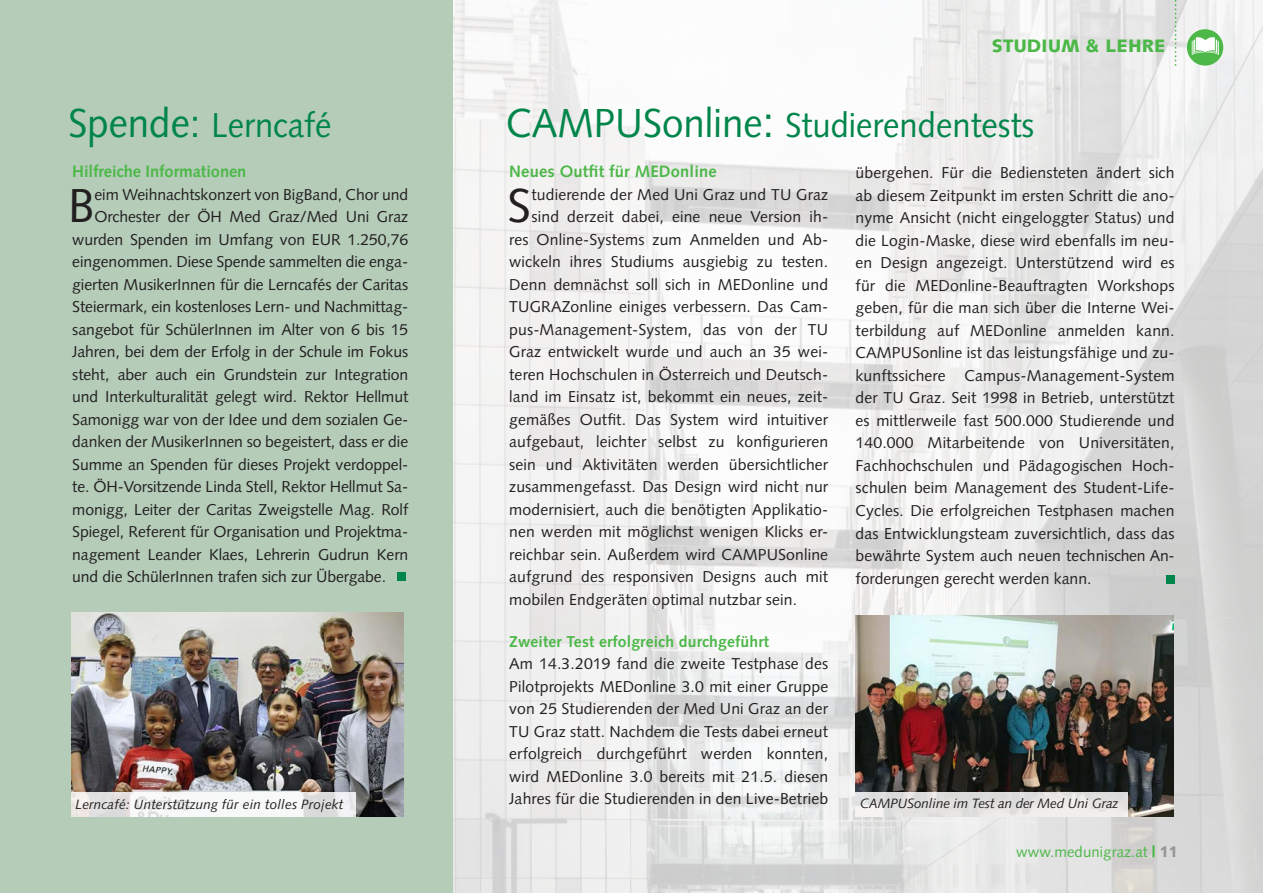
<style>
.page{position:relative;width:1263px;height:893px;background:#fff}
.page>*{position:absolute;margin:0;border:0;box-sizing:border-box;transform-origin:0 0}
.t1{font:47.55px "Syntax LT Std";color:#231f20}
.t2{font:34.5px "Syntax LT Std";color:#00854a;scale:.95 1}
.kopf_rechts{font:900 18px "Syntax LT Std";letter-spacing:.005em;color:#4cb848}
.t3{font:700 16.5px "Syntax LT Std";letter-spacing:-.005em;color:#4cb848}
.t4{font:15.75px/22.5px "Syntax LT Std";color:#231f20;text-align:justify}
.t5{font:700 15.75px "Syntax LT Std";letter-spacing:.01em;color:#4cb848}
.fußzeile_rechts{font:15px "Syntax LT Std";letter-spacing:.005em;color:#4cb848}
.t6{font:italic 13.5px "Syntax LT Std";letter-spacing:.01em;color:#231f20}
.t7{font:italic 13.5px "Syntax LT Std";letter-spacing:-.01em;color:#231f20}
.s1{font-size:40.5px}
.s2{font-size:45px}
.s3{font-weight:900;font-size:15.3px}
.s4{font-weight:900;font-size:15.3px;color:#939598}
</style>
<div class="page">
<img style="left:453px;top:0;width:810px;height:893px">
<div style="left:0;top:0;width:453px;height:893px;background:#b4ccb8"></div>
<div style="left:1166px;top:575px;width:9px;height:9px;background:#00854a"></div>
<div style="left:1187px;top:29px;width:36px;height:37px;background:#4cb848;border-radius:50%"></div>
<svg style="left:1175px;top:0;width:1px;height:66px"></svg>
<img style="left:71px;top:612px;width:333px;height:204px">
<img style="left:856px;top:615px;width:317px;height:202px">
<svg style="left:71px;top:792px;width:285px;height:24px;background:#eee"></svg>
<svg style="left:856px;top:793px;width:272px;height:24px;background:#e4e3e2"></svg>
<div style="left:398px;top:572px;width:8px;height:8px;background:#00854a"></div>
<svg style="left:1192px;top:35px;width:29px;height:23px"></svg>
<p class="kopf_rechts" style="left:992px;top:35px;width:175px">STUDIUM &amp; LEHRE</p>
<p class="t2" style="left:68px;top:104px;width:279px"><span class="s1">Spende:</span> Lerncafé</p>
<p class="t2" style="left:506px;top:105px;width:558px"><span class="s1">CAMPUSonline</span><span class="s2">:</span> Studierendentests</p>
<p class="t3" style="left:72px;top:162px;width:176px">Hilfreiche Informationen</p>
<p class="t1" style="left:68px;top:178px;width:28px">B</p>
<p class="t4" style="left:95px;top:183px;width:315px">eim Weihnachtskonzert von BigBand, Chor und</p>
<p class="t3" style="left:509px;top:162px;width:209px">Neues Outfit für MEDonline</p>
<p class="t1" style="left:507px;top:178px;width:25px">S</p>
<p class="t4" style="left:531px;top:183px;width:298px">tudierende der Med Uni Graz und TU Graz</p>
<p class="t4" style="left:856px;top:162px;width:320px">übergehen. Für die Bediensteten ändert sich ab diesem Zeitpunkt im ersten Schritt die ano&shy;nyme Ansicht (nicht eingeloggter Status) und die Login-Maske, diese wird ebenfalls im neu&shy;en Design angezeigt. Unterstützend wird es für die MEDonline-Beauftragten Workshops geben, für die man sich über die Interne Wei&shy;terbildung auf MEDonline anmelden kann.<br>CAMPUSonline ist das leistungsfähige und zu&shy;kunftssichere Campus-Management-System der TU Graz. Seit 1998 in Betrieb, unterstützt es mittlerweile fast 500.000 Studierende und 140.000 Mitarbeitende von Universitäten, Fachhochschulen und Pädagogischen Hoch&shy;schulen beim Management des Student-Life-Cycles. Die erfolgreichen Testphasen machen das Entwicklungsteam zuversichtlich, dass das bewährte System auch neuen technischen An&shy;forderungen gerecht werden kann.</p>
<p class="t4" style="left:95px;top:206px;width:315px">Orchester der ÖH Med Graz/Med Uni Graz</p>
<p class="t4" style="left:72px;top:228px;width:337px">wurden Spenden im Umfang von EUR 1.250,76</p>
<p class="t4" style="left:72px;top:251px;width:337px">eingenommen. Diese Spende sammelten die enga-</p>
<p class="t4" style="left:72px;top:273px;width:337px">gierten MusikerInnen für die Lerncafés der Caritas</p>
<p class="t4" style="left:72px;top:296px;width:337px">Steiermark, ein kostenloses Lern- und Nachmittag-</p>
<p class="t4" style="left:72px;top:318px;width:337px">sangebot für SchülerInnen im Alter von 6 bis 15</p>
<p class="t4" style="left:72px;top:341px;width:337px">Jahren, bei dem der Erfolg in der Schule im Fokus</p>
<p class="t4" style="left:72px;top:363px;width:337px">steht, aber auch ein Grundstein zur Integration</p>
<p class="t4" style="left:72px;top:386px;width:337px">und Interkulturalität gelegt wird. Rektor Hellmut</p>
<p class="t4" style="left:72px;top:408px;width:337px">Samonigg war von der Idee und dem sozialen Ge-</p>
<p class="t4" style="left:72px;top:431px;width:337px">danken der MusikerInnen so begeistert, dass er die</p>
<p class="t4" style="left:72px;top:453px;width:337px">Summe an Spenden für dieses Projekt verdoppel-</p>
<p class="t4" style="left:72px;top:476px;width:337px">te. ÖH-Vorsitzende Linda Stell, Rektor Hellmut Sa-</p>
<p class="t4" style="left:72px;top:498px;width:337px">monigg, Leiter der Caritas Zweigstelle Mag. Rolf</p>
<p class="t4" style="left:72px;top:521px;width:337px">Spiegel, Referent für Organisation und Projektma-</p>
<p class="t4" style="left:72px;top:543px;width:337px">nagement Leander Klaes, Lehrerin Gudrun Kern</p>
<p class="t4" style="left:72px;top:566px;width:315px">und die SchülerInnen trafen sich zur Übergabe.</p>
<p class="t4" style="left:531px;top:206px;width:298px">sind derzeit dabei, eine neue Version ih-</p>
<p class="t4" style="left:509px;top:228px;width:320px">res Online-Systems zum Anmelden und Ab-</p>
<p class="t4" style="left:509px;top:251px;width:320px">wickeln ihres Studiums ausgiebig zu testen.</p>
<p class="t4" style="left:509px;top:273px;width:320px">Denn demnächst soll sich in MEDonline und</p>
<p class="t4" style="left:509px;top:296px;width:320px">TUGRAZonline einiges verbessern. Das Cam-</p>
<p class="t4" style="left:509px;top:318px;width:320px">pus-Management-System, das von der TU</p>
<p class="t4" style="left:509px;top:341px;width:320px">Graz entwickelt wurde und auch an 35 wei-</p>
<p class="t4" style="left:509px;top:363px;width:320px">teren Hochschulen in Österreich und Deutsch-</p>
<p class="t4" style="left:509px;top:386px;width:320px">land im Einsatz ist, bekommt ein neues, zeit-</p>
<p class="t4" style="left:509px;top:408px;width:320px">gemäßes Outfit. Das System wird intuitiver</p>
<p class="t4" style="left:509px;top:431px;width:320px">aufgebaut, leichter selbst zu konfigurieren</p>
<p class="t4" style="left:509px;top:453px;width:320px">sein und Aktivitäten werden übersichtlicher</p>
<p class="t4" style="left:509px;top:476px;width:320px">zusammengefasst. Das Design wird nicht nur</p>
<p class="t4" style="left:509px;top:498px;width:320px">modernisiert, auch die benötigten Applikatio-</p>
<p class="t4" style="left:509px;top:521px;width:320px">nen werden mit möglichst wenigen Klicks er-</p>
<p class="t4" style="left:509px;top:543px;width:320px">reichbar sein. Außerdem wird CAMPUSonline</p>
<p class="t4" style="left:509px;top:566px;width:320px">aufgrund des responsiven Designs auch mit</p>
<p class="t4" style="left:509px;top:588px;width:289px">mobilen Endgeräten optimal nutzbar sein.</p>
<p class="t5" style="left:509px;top:632px;width:261px">Zweiter Test erfolgreich durchgeführt</p>
<p class="t4" style="left:509px;top:653px;width:320px">Am 14.3.2019 fand die zweite Testphase des Pilotprojekts MEDonline 3.0 mit einer Gruppe von 25 Studierenden der Med Uni Graz an der TU Graz statt. Nachdem die Tests dabei erneut erfolgreich durchgeführt werden konnten, wird MEDonline 3.0 bereits mit 21.5. diesen</p>
<p class="t6" style="left:75px;top:796px;width:269px">Lerncafé: Unterstützung für ein tolles Projekt</p>
<p class="t4" style="left:509px;top:788px;width:320px">Jahres für die Studierenden in den Live-Betrieb</p>
<p class="t7" style="left:860px;top:796px;width:260px">CAMPUSonline im Test an der Med Uni Graz</p>
<p class="fußzeile_rechts" style="left:1016px;top:843px;width:163px">www.medunigraz.at <span class="s3">|</span> <span class="s4">11</span></p>
</div>
